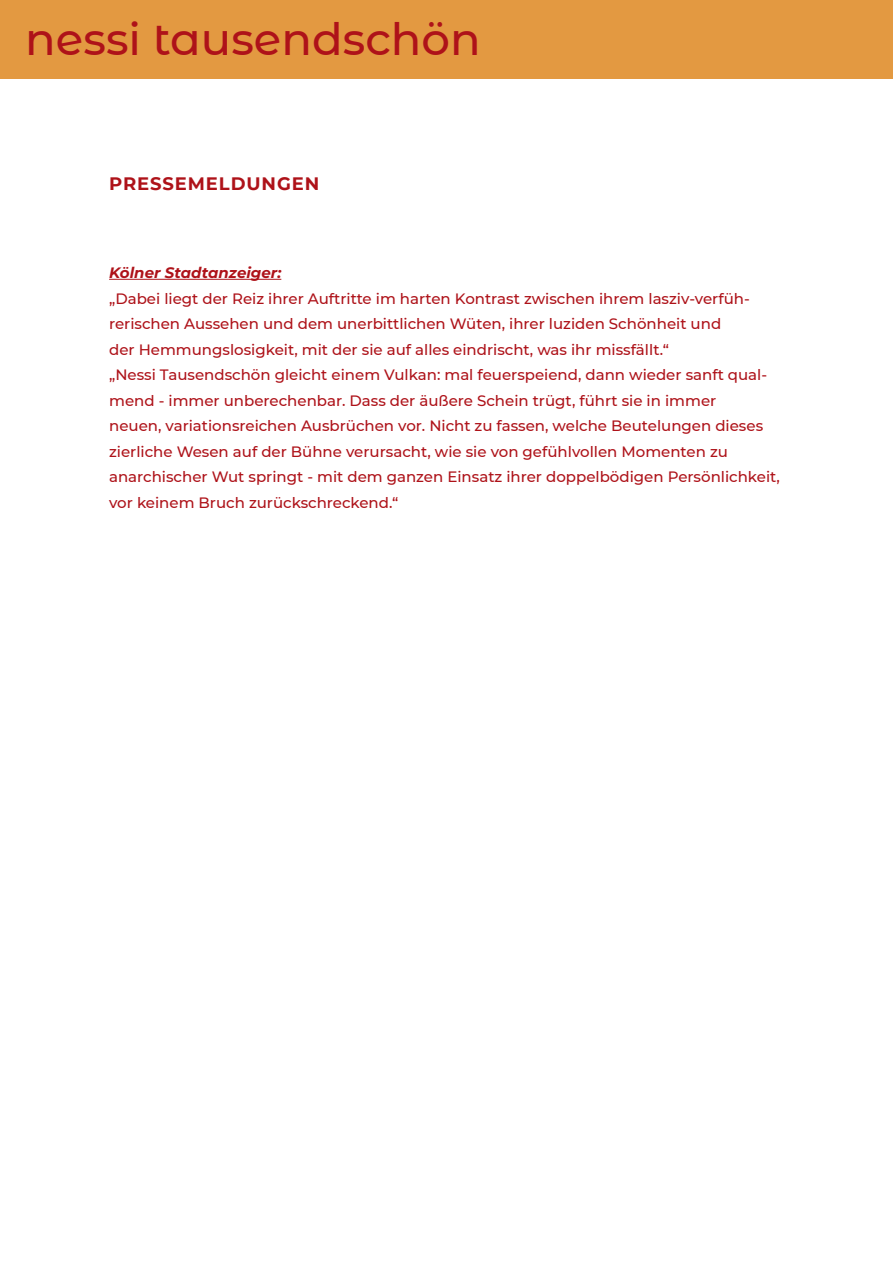
<style>
.page{position:relative;width:893px;height:1263px;background:#fff}
.page>*{position:absolute;margin:0;border:0;box-sizing:border-box;transform-origin:0 0}
.t1{font:500 45px "Montserrat Alternates";color:#ae1219}
.t2{font:700 18px "Montserrat";letter-spacing:.05em;color:#ae1219}
.t3{font:500 15px/25.5px "Montserrat";color:#ae1219}
.t4{font:italic 700 15px "Montserrat";color:#ae1219}
</style>
<div class="page">
<div style="left:0;top:0;width:893px;height:79px;background:#e39941"></div>
<hr style="left:109px;top:279px;width:172px;height:1px;background:#ae1219">
<h1 class="t1" style="left:25px;top:8px;width:457px">nessi tausendschön</h1>
<p class="t2" style="left:109px;top:170px;width:212px">PRESSEMELDUNGEN</p>
<p class="t4" style="left:109px;top:262px;width:174px">Kölner Stadtanzeiger:</p>
<p class="t3" style="left:109px;top:285px;width:672px">„Dabei liegt der Reiz ihrer Auftritte im harten Kontrast zwischen ihrem lasziv-verfüh&shy;rerischen Aussehen und dem unerbittlichen Wüten, ihrer luziden Schönheit und<br>der Hemmungslosigkeit, mit der sie auf alles eindrischt, was ihr missfällt.“<br>„Nessi Tausendschön gleicht einem Vulkan: mal feuerspeiend, dann wieder sanft qual&shy;mend - immer unberechenbar. Dass der äußere Schein trügt, führt sie in immer<br>neuen, variationsreichen Ausbrüchen vor. Nicht zu fassen, welche Beutelungen dieses zierliche Wesen auf der Bühne verursacht, wie sie von gefühlvollen Momenten zu anarchischer Wut springt - mit dem ganzen Einsatz ihrer doppelbödigen Persönlichkeit, vor keinem Bruch zurückschreckend.“</p>
</div>
